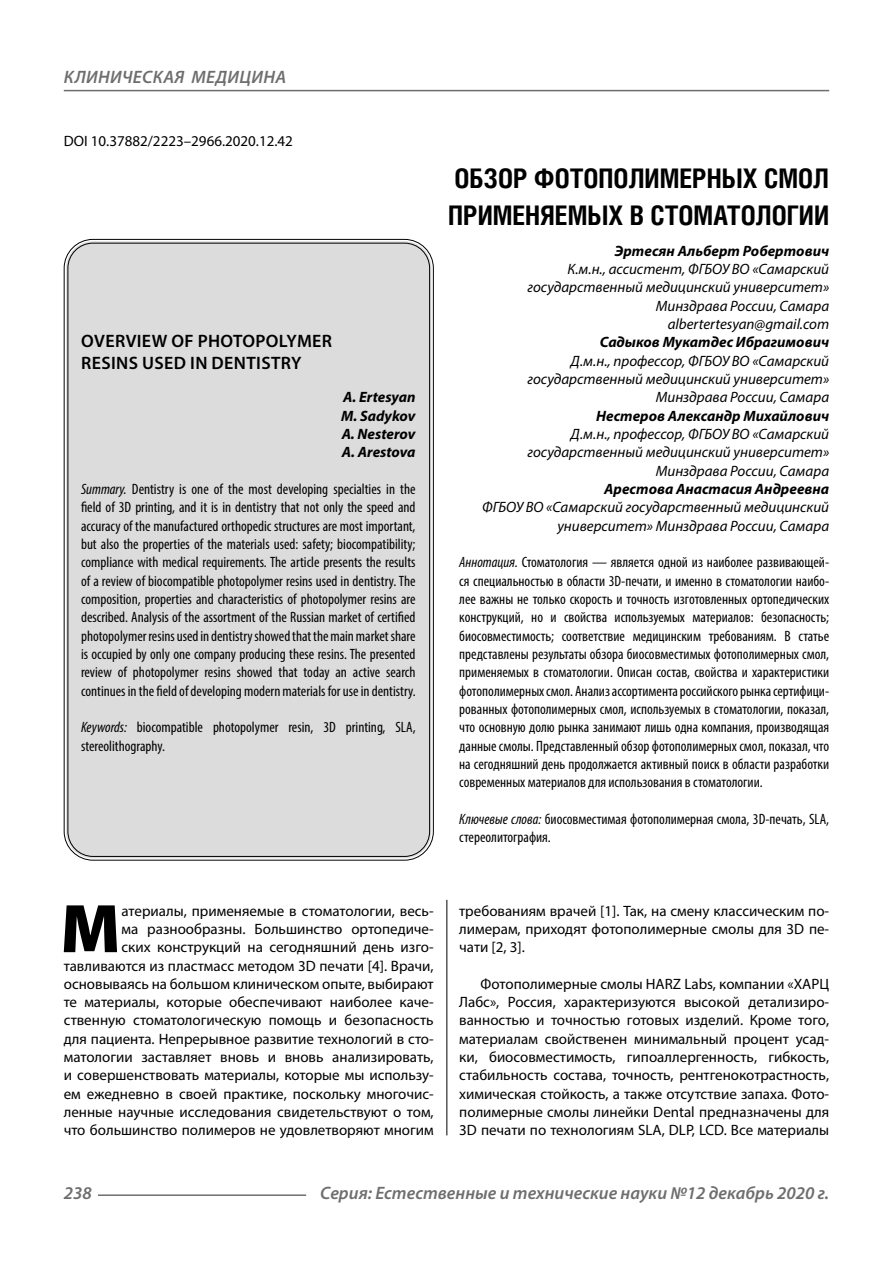
<style>
.page{position:relative;width:893px;height:1263px;background:#fff}
.page>*{position:absolute;margin:0;border:0;box-sizing:border-box;transform-origin:0 0}
.Bukvica{font:900 69.3px "Myriad Pro";color:#000}
.Header{font:700 27px/37.5px "Helios Cond C";color:#000}
.t1{font:italic 600 18px "Myriad Pro";color:#6e6e6e}
.Header-eng{font:600 18px/21.6px "Myriad Pro";letter-spacing:.02em;color:#000}
.t2{font:italic 600 18px "Myriad Pro";letter-spacing:.02em;color:#6e6e6e}
.Annotation-rus{font:condensed 15px/18.3px "Myriad Pro";color:#000;text-align:justify}
.Annotation-eng{font:condensed 15px/18.3px "Myriad Pro";color:#000;text-align:justify}
.Bukvica-2{font:15px/18.3px "Myriad Pro";color:#000;text-align:right}
.Normal{font:15px/18.3px "Myriad Pro";color:#000;text-align:justify}
.Author-doc{font:italic 15px/18.3px "Myriad Pro";color:#000;text-align:right}
.Author{font:italic 700 15px "Myriad Pro";color:#000}
.Author-eng{font:italic 700 15px "Myriad Pro";color:#000}
.DOI{font:15px "Myriad Pro";color:#000}
.Author-email{font:italic 15px "Myriad Pro";color:#000}
.s1{font-style:italic}
</style>
<div class="page">
<hr style="left:446px;top:889px;width:1px;height:246px;background:#000">
<div style="left:66px;top:241px;width:365px;height:617px;background:#dcdcdc;border-radius:27px"></div>
<hr style="left:98px;top:1194px;width:208px;height:2px;background:#6e6e6e">
<hr style="left:64px;top:90px;width:765px;height:1px;background:#6e6e6e">
<p class="t2" style="left:64px;top:66px;width:224px">КЛИНИЧЕСКАЯ МЕДИЦИНА</p>
<p class="DOI" style="left:64px;top:132px;width:231px">DOI 10.37882/2223–2966.2020.12.42</p>
<p class="Header-eng" style="left:81px;top:330px;width:252px">OVERVIEW OF PHOTOPOLYMER<br>RESINS USED IN DENTISTRY</p>
<p class="Author-eng" style="left:343px;top:388px;width:74px">A. Ertesyan</p>
<p class="Author-eng" style="left:341px;top:406px;width:76px">M. Sadykov</p>
<p class="Author-eng" style="left:342px;top:424px;width:75px">A. Nestеrov</p>
<p class="Author-eng" style="left:342px;top:443px;width:75px">A. Arestova</p>
<p class="Annotation-eng" style="left:81px;top:480px;width:336px"><span class="s1">Summary.</span> Dentistry is one of the most developing specialties in the field of 3D printing, and it is in dentistry that not only the speed and accuracy of the manufactured orthopedic structures are most important, but also the properties of the materials used: safety; biocompatibility; compliance with medical requirements. The article presents the results of a review of biocompatible photopolymer resins used in dentistry. The composition, properties and characteristics of photopolymer resins are described. Analysis of the assortment of the Russian market of certified photopolymer resins used in dentistry showed that the main market share is occupied by only one company producing these resins. The presented review of photopolymer resins showed that today an active search continues in the field of developing modern materials for use in dentistry.</p>
<p class="Annotation-eng" style="left:81px;top:718px;width:336px"><span class="s1">Keywords:</span> biocompatible photopolymer resin, 3D printing, SLA, stereolithography.</p>
<p class="Header" style="left:448px;top:159px;width:383px">ОБЗОР ФОТОПОЛИМЕРНЫХ СМОЛ<br>ПРИМЕНЯЕМЫХ В СТОМАТОЛОГИИ</p>
<p class="Author" style="left:615px;top:241px;width:216px">Эртесян Альберт Робертович</p>
<p class="Author-doc" style="left:528px;top:260px;width:303px">К.м.н., ассистент, ФГБОУ ВО «Самарский государственный медицинский университет»<br>Минздрава России, Самара</p>
<p class="Author-email" style="left:668px;top:315px;width:163px">albertertesyan@gmail.com</p>
<p class="Author" style="left:600px;top:333px;width:231px">Садыков Мукатдес Ибрагимович</p>
<p class="Author-doc" style="left:528px;top:351px;width:303px">Д.м.н., профессор, ФГБОУ ВО «Самарский государственный медицинский университет»<br>Минздрава России, Самара</p>
<p class="Author" style="left:596px;top:406px;width:235px">Нестеров Александр Михайлович</p>
<p class="Author-doc" style="left:528px;top:425px;width:303px">Д.м.н., профессор, ФГБОУ ВО «Самарский государственный медицинский университет»<br>Минздрава России, Самара</p>
<p class="Author" style="left:604px;top:479px;width:226px">Арестова Анастасия Андреевна</p>
<p class="Author-doc" style="left:482px;top:498px;width:349px">ФГБОУ ВО «Самарский государственный медицинский университет» Минздрава России, Самара</p>
<p class="Annotation-rus" style="left:459px;top:553px;width:371px"><span class="s1">Аннотация.</span> Стоматология — является одной из наиболее развивающей&shy;ся специальностью в области 3D-печати, и именно в стоматологии наибо&shy;лее важны не только скорость и точность изготовленных ортопедических конструкций, но и свойства используемых материалов: безопасность; биосовместимость; соответствие медицинским требованиям. В статье представлены результаты обзора биосовместимых фотополимерных смол, применяемых в стоматологии. Описан состав, свойства и характеристики фотополимерных смол. Анализ ассортимента российского рынка сертифици&shy;рованных фотополимерных смол, используемых в стоматологии, показал, что основную долю рынка занимают лишь одна компания, производящая данные смолы. Представленный обзор фотополимерных смол, показал, что на сегодняшний день продолжается активный поиск в области разработки современных материалов для использования в стоматологии.</p>
<p class="Annotation-rus" style="left:459px;top:810px;width:371px"><span class="s1">Ключевые слова:</span> биосовместимая фотополимерная смола, 3D-печать, SLA, стереолитография.</p>
<p class="Bukvica-2" style="left:64px;top:901px;width:371px">атериалы, применяемые в стоматологии, весь-<br>ма разнообразны. Большинство ортопедиче-<br>ских конструкций на сегодняшний день изго&shy;тавливаются из пластмасс методом 3D печати [4]. Врачи, основываясь на большом клиническом опыте, выбирают те материалы, которые обеспечивают наиболее каче&shy;ственную стоматологическую помощь и безопасность для пациента. Непрерывное развитие технологий в сто&shy;матологии заставляет вновь и вновь анализировать, и совершенствовать материалы, которые мы использу&shy;ем ежедневно в своей практике, поскольку многочис&shy;ленные научные исследования свидетельствуют о том, что большинство полимеров не удовлетворяют многим</p>
<p class="Bukvica-2" style="left:459px;top:901px;width:371px;text-align:justify">требованиям врачей [1]. Так, на смену классическим по&shy;лимерам, приходят фотополимерные смолы для 3D пе&shy;чати [2, 3].</p>
<p class="Bukvica" style="left:60px;top:882px;width:62px">М</p>
<p class="Normal" style="left:459px;top:974px;width:371px;text-indent:21px">Фотополимерные смолы HARZ Labs, компании «ХАРЦ Лабс», Россия, характеризуются высокой детализиро&shy;ванностью и точностью готовых изделий. Кроме того, материалам свойственен минимальный процент усад&shy;ки, биосовместимость, гипоаллергенность, гибкость, стабильность состава, точность, рентгенокотрастность, химическая стойкость, а также отсутствие запаха. Фото&shy;полимерные смолы линейки Dental предназначены для 3D печати по технологиям SLA, DLP, LCD. Все материалы</p>
<p class="t1" style="left:64px;top:1182px;width:30px">238</p>
<p class="t1" style="left:320px;top:1182px;width:510px">Серия: Естественные и технические науки №12 декабрь 2020 г.</p>
</div>
